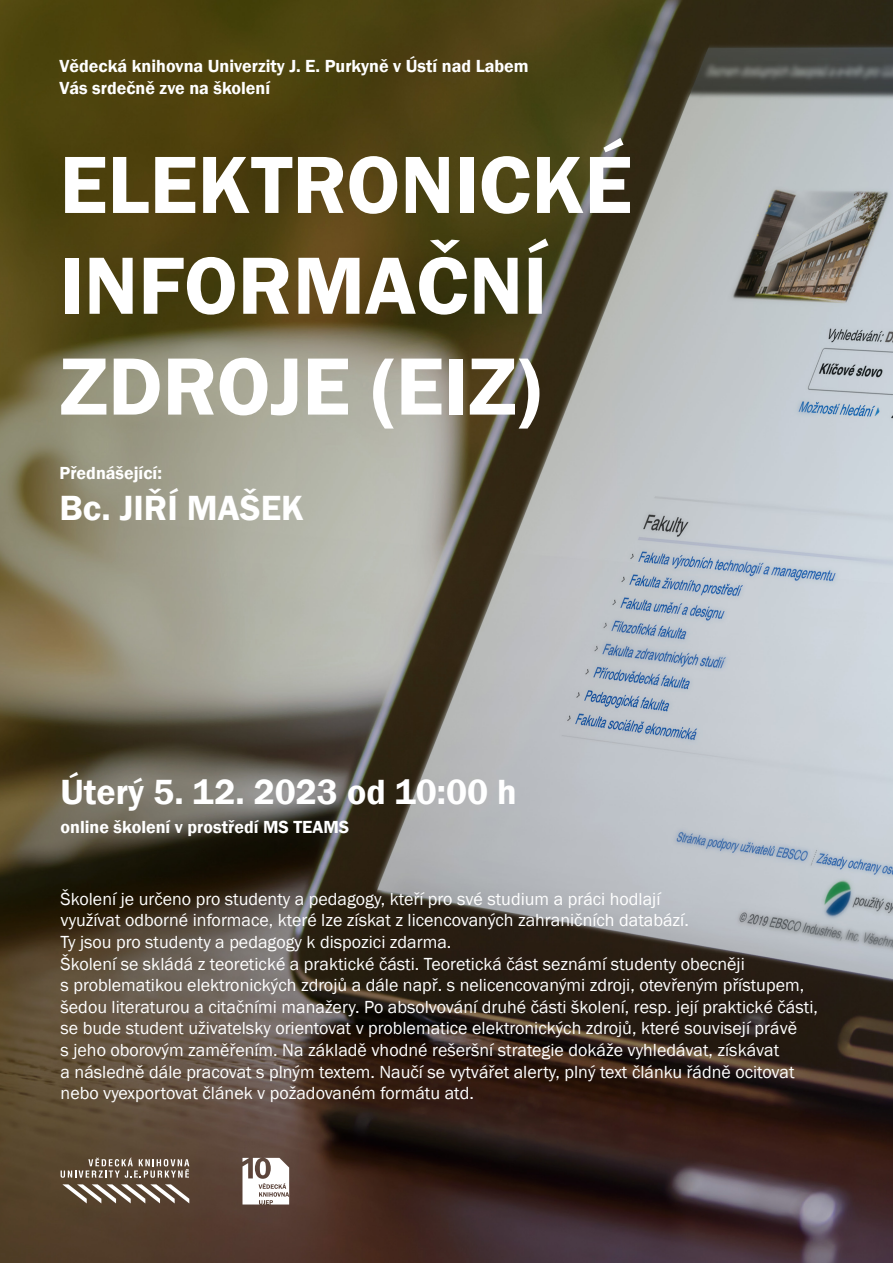
<style>
.page{position:relative;width:893px;height:1263px;background:#fff}
.page>*{position:absolute;margin:0;border:0;box-sizing:border-box;transform-origin:0 0}
.t1{font:600 84px "Franklin Gothic";color:#fff}
.t2{font:600 36px "Franklin Gothic";color:#fff}
.t3{font:18px/21.6px "Franklin Gothic";color:#fff}
.t4{font:600 18px "Franklin Gothic";color:#fff}
</style>
<div class="page">
<img style="left:0;top:0;width:893px;height:1263px">
<svg style="left:62px;top:1184px;width:127px;height:19px"></svg>
<svg style="left:61px;top:1158px;width:128px;height:20px;background:#827364"></svg>
<svg style="left:242px;top:1158px;width:47px;height:46px"></svg>
<p class="t4" style="left:60px;top:55px;width:471px">Vědecká knihovna Univerzity J. E. Purkyně v Ústí nad Labem</p>
<p class="t4" style="left:60px;top:77px;width:212px">Vás srdečně zve na školení</p>
<p class="t1" style="left:60px;top:133px;width:574px">ELEKTRONICKÉ</p>
<p class="t1" style="left:60px;top:234px;width:489px">INFORMAČNÍ</p>
<p class="t1" style="left:60px;top:335px;width:483px">ZDROJE (EIZ)</p>
<p class="t4" style="left:60px;top:462px;width:104px">Přednášející:</p>
<p class="t2" style="left:60px;top:485px;width:246px">Bc. JIŘÍ MAŠEK</p>
<p class="t2" style="left:61px;top:770px;width:458px">Úterý 5. 12. 2023 od 10:00 h</p>
<p class="t4" style="left:61px;top:816px;width:290px">online školení v prostředí MS TEAMS</p>
<p class="t3" style="left:61px;top:888px;width:630px">Školení je určeno pro studenty a pedagogy, kteří pro své studium a práci hodlají využívat odborné informace, které lze získat z licencovaných zahraničních databází.<br>Ty jsou pro studenty a pedagogy k dispozici zdarma.</p>
<p class="t3" style="left:61px;top:953px;width:759px">Školení se skládá z teoretické a praktické části. Teoretická část seznámí studenty obecněji<br>s problematikou elektronických zdrojů a dále např. s nelicencovanými zdroji, otevřeným přístupem, šedou literaturou a citačními manažery. Po absolvování druhé části školení, resp. její praktické části, se bude student uživatelsky orientovat v problematice elektronických zdrojů, které souvisejí právě<br>s jeho oborovým zaměřením. Na základě vhodné rešeršní strategie dokáže vyhledávat, získávat<br>a následně dále pracovat s plným textem. Naučí se vytvářet alerty, plný text článku řádně ocitovat nebo vyexportovat článek v požadovaném formátu atd.</p>
</div>
